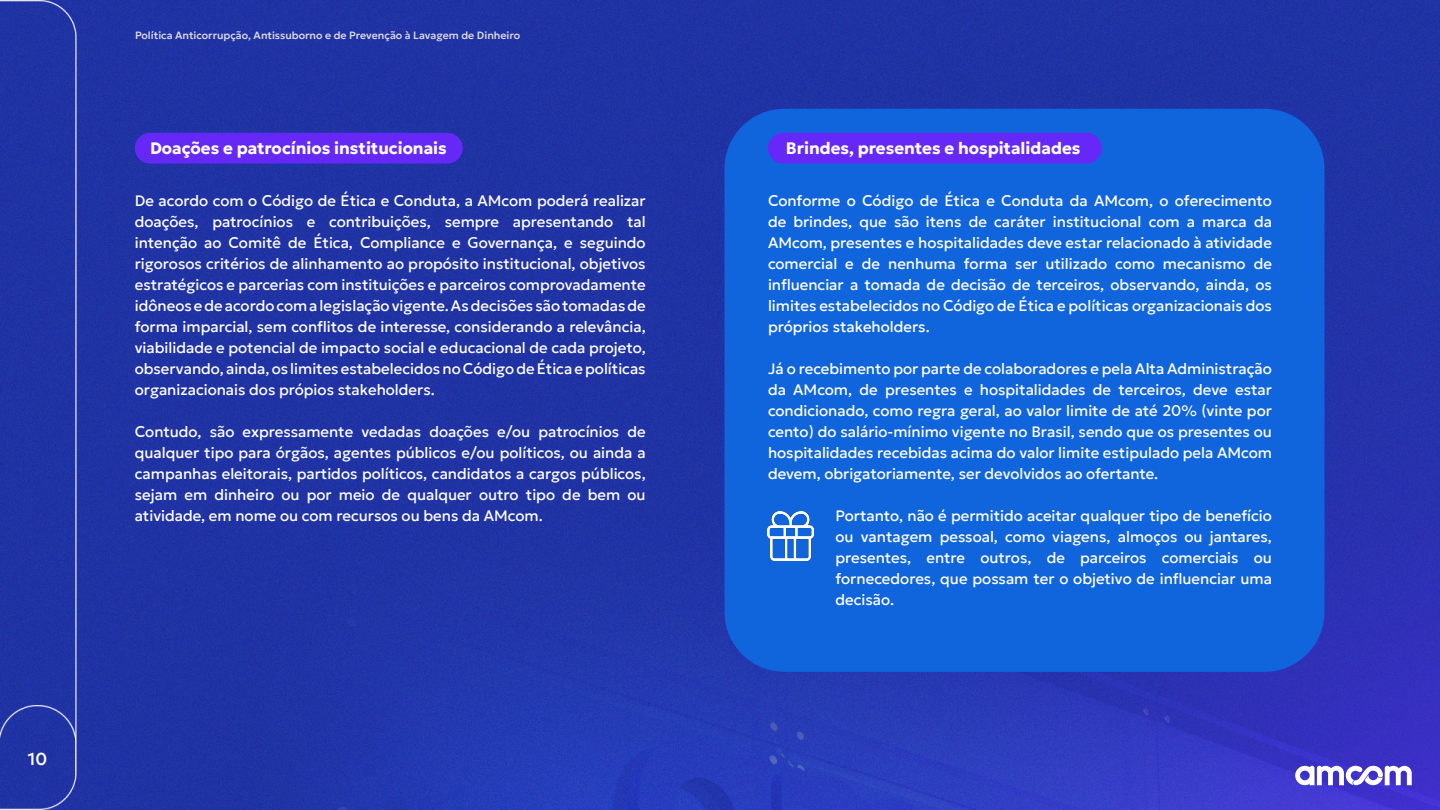
<style>
.page{position:relative;width:1440px;height:810px;background:#fff}
.page>*{position:absolute;margin:0;border:0;box-sizing:border-box;transform-origin:0 0}
.t1{font:500 17.25px "Geologica";color:#fff}
.t2{font:700 16.5px "Geologica";color:#fff}
.t3{font:15px/21px "Geologica";color:#fff;text-align:justify}
.t4{font:500 10.5px "Geologica";color:#dadade}
</style>
<div class="page">
<img style="left:0;top:0;width:1440px;height:810px">
<svg style="left:1295px;top:766px;width:117px;height:19px"></svg>
<div style="left:724px;top:109px;width:600px;height:563px;background:#1064dc;border-radius:60px"></div>
<div style="left:135px;top:133px;width:328px;height:31px;background:#6528f6;border-radius:15px"></div>
<img style="left:767px;top:512px;width:46px;height:49px">
<div style="left:768px;top:133px;width:334px;height:31px;background:#6528f6;border-radius:15px"></div>
<p class="t4" style="left:135px;top:27px;width:387px">Política Anticorrupção, Antissuborno e de Prevenção à Lavagem de Dinheiro</p>
<p class="t2" style="left:150px;top:133px;width:298px">Doações e patrocínios institucionais</p>
<p class="t3" style="left:135px;top:189px;width:512px">De acordo com o Código de Ética e Conduta, a AMcom poderá realizar doações, patrocínios e contribuições, sempre apresentando tal intenção ao Comitê de Ética, Compliance e Governança, e seguindo rigorosos critérios de alinhamento ao propósito institucional, objetivos estratégicos e parcerias com instituições e parceiros comprovadamente idôneos e de acordo com a legislação vigente. As decisões são tomadas de forma imparcial, sem conflitos de interesse, considerando a relevância, viabilidade e potencial de impacto social e educacional de cada projeto,</p>
<p class="t3" style="left:135px;top:357px;width:512px">observando, ainda, os limites estabelecidos no Código de Ética e políticas</p>
<p class="t3" style="left:135px;top:378px;width:301px">organizacionais dos própios stakeholders.</p>
<p class="t3" style="left:135px;top:420px;width:512px">Contudo, são expressamente vedadas doações e/ou patrocínios de qualquer tipo para órgãos, agentes públicos e/ou políticos, ou ainda a campanhas eleitorais, partidos políticos, candidatos a cargos públicos, sejam em dinheiro ou por meio de qualquer outro tipo de bem ou atividade, em nome ou com recursos ou bens da AMcom.</p>
<p class="t1" style="left:28px;top:744px;width:21px">10</p>
<p class="t2" style="left:786px;top:133px;width:296px">Brindes, presentes e hospitalidades</p>
<p class="t3" style="left:768px;top:189px;width:505px">Conforme o Código de Ética e Conduta da AMcom, o oferecimento de brindes, que são itens de caráter institucional com a marca da AMcom, presentes e hospitalidades deve estar relacionado à atividade comercial e de nenhuma forma ser utilizado como mecanismo de influenciar a tomada de decisão de terceiros, observando, ainda, os limites estabelecidos no Código de Ética e políticas organizacionais dos próprios stakeholders.</p>
<p class="t3" style="left:768px;top:357px;width:505px">Já o recebimento por parte de colaboradores e pela Alta Administração da AMcom, de presentes e hospitalidades de terceiros, deve estar condicionado, como regra geral, ao valor limite de até 20% (vinte por cento) do salário-mínimo vigente no Brasil, sendo que os presentes ou hospitalidades recebidas acima do valor limite estipulado pela AMcom devem, obrigatoriamente, ser devolvidos ao ofertante.</p>
<p class="t3" style="left:836px;top:504px;width:438px">Portanto, não é permitido aceitar qualquer tipo de benefício ou vantagem pessoal, como viagens, almoços ou jantares, presentes, entre outros, de parceiros comerciais ou fornecedores, que possam ter o objetivo de influenciar uma decisão.</p>
</div>
